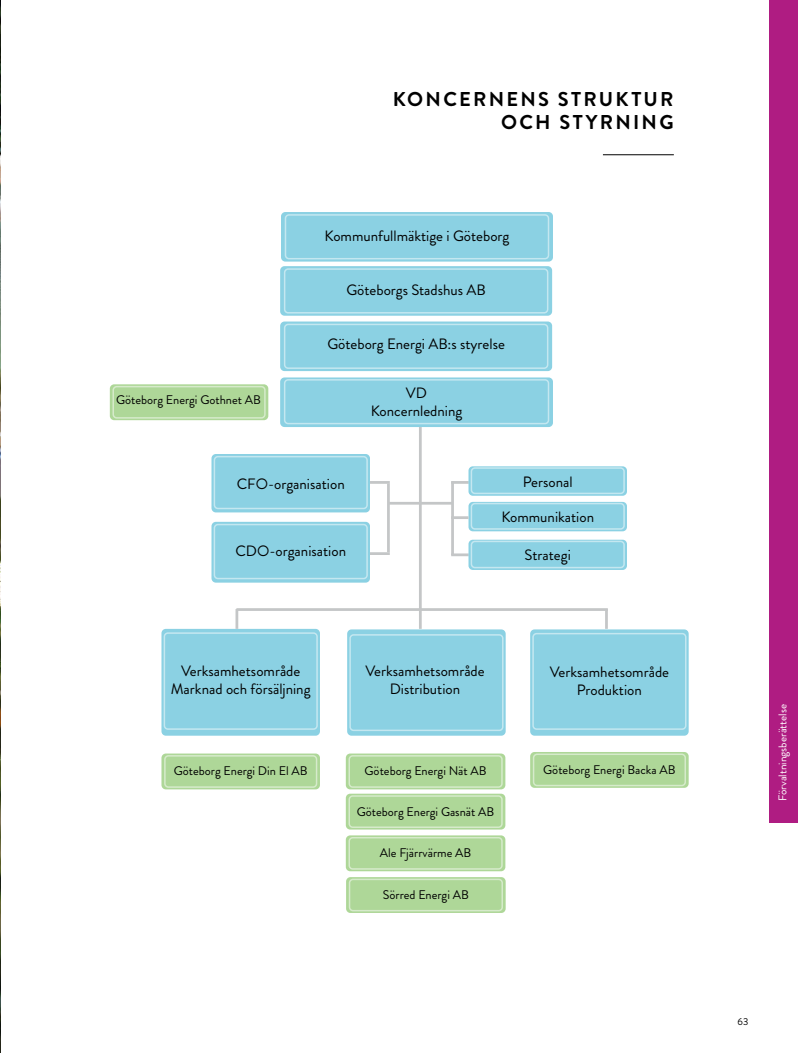
<style>
.page{position:relative;width:798px;height:1053px;background:#fff}
.page>*{position:absolute;margin:0;border:0;box-sizing:border-box;transform-origin:0 0}
.t1{font:700 20px/22.5px "Brandon Grotesque";letter-spacing:.11em;color:#000;text-align:right}
.t2{font:15px/18px "Brandon Grotesque";color:#000;text-align:center}
.t3{font:12.5px "Brandon Grotesque";color:#000}
.t4{font:11.25px "Brandon Grotesque";color:#fff}
.t5{font:10px "Brandon Grotesque";color:#000}
</style>
<div class="page">
<img style="left:0;top:0;width:1px;height:1052px">
<hr style="left:602px;top:154px;width:71px;height:1px;background:#000">
<hr style="left:370px;top:552px;width:19px;height:3px;background:#c4c6c7">
<hr style="left:370px;top:481px;width:19px;height:3px;background:#c4c6c7">
<hr style="left:388px;top:502px;width:64px;height:2px;background:#c4c6c7">
<hr style="left:451px;top:481px;width:17px;height:3px;background:#c4c6c7">
<hr style="left:451px;top:553px;width:17px;height:3px;background:#c4c6c7">
<hr style="left:419px;top:427px;width:2px;height:201px;background:#c4c6c7">
<div style="left:161px;top:628px;width:159px;height:107px;background:#8bd1e3;border-radius:4px"></div>
<div style="left:347px;top:629px;width:158px;height:106px;background:#8bd1e3;border-radius:4px"></div>
<div style="left:530px;top:629px;width:158px;height:106px;background:#8bd1e3;border-radius:4px"></div>
<div style="left:532px;top:633px;width:154px;height:96px;border:2px solid #fff;border-radius:4px"></div>
<div style="left:349px;top:634px;width:154px;height:97px;border:2px solid #fff;border-radius:4px"></div>
<div style="left:163px;top:632px;width:155px;height:97px;border:2px solid #fff;border-radius:4px"></div>
<hr style="left:235px;top:609px;width:3px;height:19px;background:#c4c6c7">
<svg style="left:605px;top:611px;width:2px;height:17px"></svg>
<hr style="left:236px;top:608px;width:371px;height:3px;background:#c4c6c7">
<div style="left:280px;top:377px;width:272px;height:50px;background:#8bd1e3;border-radius:4px"></div>
<div style="left:284px;top:379px;width:265px;height:45px;border:2px solid #fff;border-radius:4px"></div>
<div style="left:280px;top:266px;width:272px;height:50px;background:#8bd1e3;border-radius:4px"></div>
<div style="left:281px;top:212px;width:271px;height:49px;background:#8bd1e3;border-radius:4px"></div>
<div style="left:280px;top:321px;width:272px;height:50px;background:#8bd1e3;border-radius:4px"></div>
<div style="left:284px;top:268px;width:264px;height:45px;border:2px solid #fff;border-radius:4px"></div>
<div style="left:284px;top:214px;width:265px;height:45px;border:2px solid #fff;border-radius:4px"></div>
<div style="left:284px;top:323px;width:264px;height:46px;border:2px solid #fff;border-radius:4px"></div>
<div style="left:345px;top:753px;width:160px;height:36px;background:#aed798;border-radius:4px"></div>
<div style="left:161px;top:753px;width:159px;height:36px;background:#aed798;border-radius:4px"></div>
<div style="left:530px;top:752px;width:158px;height:35px;background:#aed798;border-radius:4px"></div>
<div style="left:345px;top:793px;width:160px;height:36px;background:#aed798;border-radius:4px"></div>
<div style="left:345px;top:835px;width:160px;height:36px;background:#aed798;border-radius:4px"></div>
<div style="left:348px;top:755px;width:154px;height:32px;border:2px solid #fff;border-radius:4px"></div>
<div style="left:164px;top:755px;width:153px;height:32px;border:2px solid #fff;border-radius:4px"></div>
<div style="left:532px;top:753px;width:153px;height:33px;border:2px solid #fff;border-radius:4px"></div>
<div style="left:348px;top:795px;width:154px;height:32px;border:2px solid #fff;border-radius:4px"></div>
<div style="left:348px;top:836px;width:154px;height:33px;border:2px solid #fff;border-radius:4px"></div>
<div style="left:346px;top:877px;width:159px;height:35px;background:#aed798;border-radius:4px"></div>
<div style="left:348px;top:878px;width:155px;height:33px;border:2px solid #fff;border-radius:4px"></div>
<div style="left:110px;top:384px;width:158px;height:36px;background:#aed798;border-radius:4px"></div>
<div style="left:112px;top:386px;width:153px;height:32px;border:2px solid #fff;border-radius:4px"></div>
<hr style="left:387px;top:483px;width:2px;height:69px;background:#c4c6c7">
<div style="left:468px;top:539px;width:158px;height:31px;background:#8bd1e3;border-radius:4px"></div>
<div style="left:211px;top:522px;width:159px;height:60px;background:#8bd1e3;border-radius:4px"></div>
<div style="left:468px;top:502px;width:158px;height:29px;background:#8bd1e3;border-radius:4px"></div>
<div style="left:468px;top:466px;width:158px;height:29px;background:#8bd1e3;border-radius:4px"></div>
<div style="left:211px;top:454px;width:159px;height:58px;background:#8bd1e3;border-radius:4px"></div>
<div style="left:470px;top:540px;width:154px;height:28px;border:2px solid #fff;border-radius:4px"></div>
<div style="left:213px;top:523px;width:154px;height:56px;border:2px solid #fff;border-radius:4px"></div>
<div style="left:470px;top:503px;width:154px;height:26px;border:2px solid #fff;border-radius:4px"></div>
<div style="left:470px;top:467px;width:154px;height:27px;border:2px solid #fff;border-radius:4px"></div>
<div style="left:213px;top:456px;width:154px;height:53px;border:2px solid #fff;border-radius:4px"></div>
<hr style="left:451px;top:481px;width:3px;height:74px;background:#c4c6c7">
<hr style="left:451px;top:516px;width:17px;height:3px;background:#c4c6c7">
<div style="left:769px;top:0;width:28px;height:822px;background:#af1c82"></div>
<h1 class="t1" style="left:392px;top:88px;width:282px">KONCERNENS STRUKTUR<br>OCH STYRNING</h1>
<p class="t2" style="left:324px;top:227px;width:186px">Kommunfullmäktige i Göteborg</p>
<p class="t2" style="left:346px;top:281px;width:141px">Göteborgs Stadshus AB</p>
<p class="t3" style="left:116px;top:391px;width:146px">Göteborg Energi Gothnet AB</p>
<p class="t2" style="left:327px;top:335px;width:179px">Göteborg Energi AB:s styrelse</p>
<p class="t2" style="left:370px;top:384px;width:93px">VD<br>Koncernledning</p>
<p class="t2" style="left:236px;top:474px;width:109px">CFO-organisation</p>
<p class="t2" style="left:522px;top:472px;width:51px">Personal</p>
<p class="t2" style="left:501px;top:508px;width:94px">Kommunikation</p>
<p class="t2" style="left:235px;top:542px;width:112px">CDO-organisation</p>
<p class="t2" style="left:524px;top:545px;width:48px">Strategi</p>
<p class="t2" style="left:171px;top:661px;width:141px">Verksamhetsområde<br>Marknad och försäljning</p>
<p class="t2" style="left:365px;top:661px;width:121px">Verksamhetsområde<br>Distribution</p>
<p class="t2" style="left:549px;top:662px;width:121px">Verksamhetsområde<br>Produktion</p>
<p class="t3" style="left:174px;top:762px;width:135px">Göteborg Energi Din El AB</p>
<p class="t3" style="left:364px;top:762px;width:123px">Göteborg Energi Nät AB</p>
<p class="t3" style="left:543px;top:760px;width:134px">Göteborg Energi Backa AB</p>
<p class="t3" style="left:356px;top:802px;width:139px">Göteborg Energi Gasnät AB</p>
<p class="t3" style="left:380px;top:844px;width:93px">Ale Fjärrvärme AB</p>
<p class="t3" style="left:382px;top:886px;width:87px">Sörred Energi AB</p>
<p class="t4" style="left:774px;top:801px;width:98px;rotate:-90deg">Förvaltningsberättelse</p>
<p class="t5" style="left:737px;top:1014px;width:12px">63</p>
</div>
